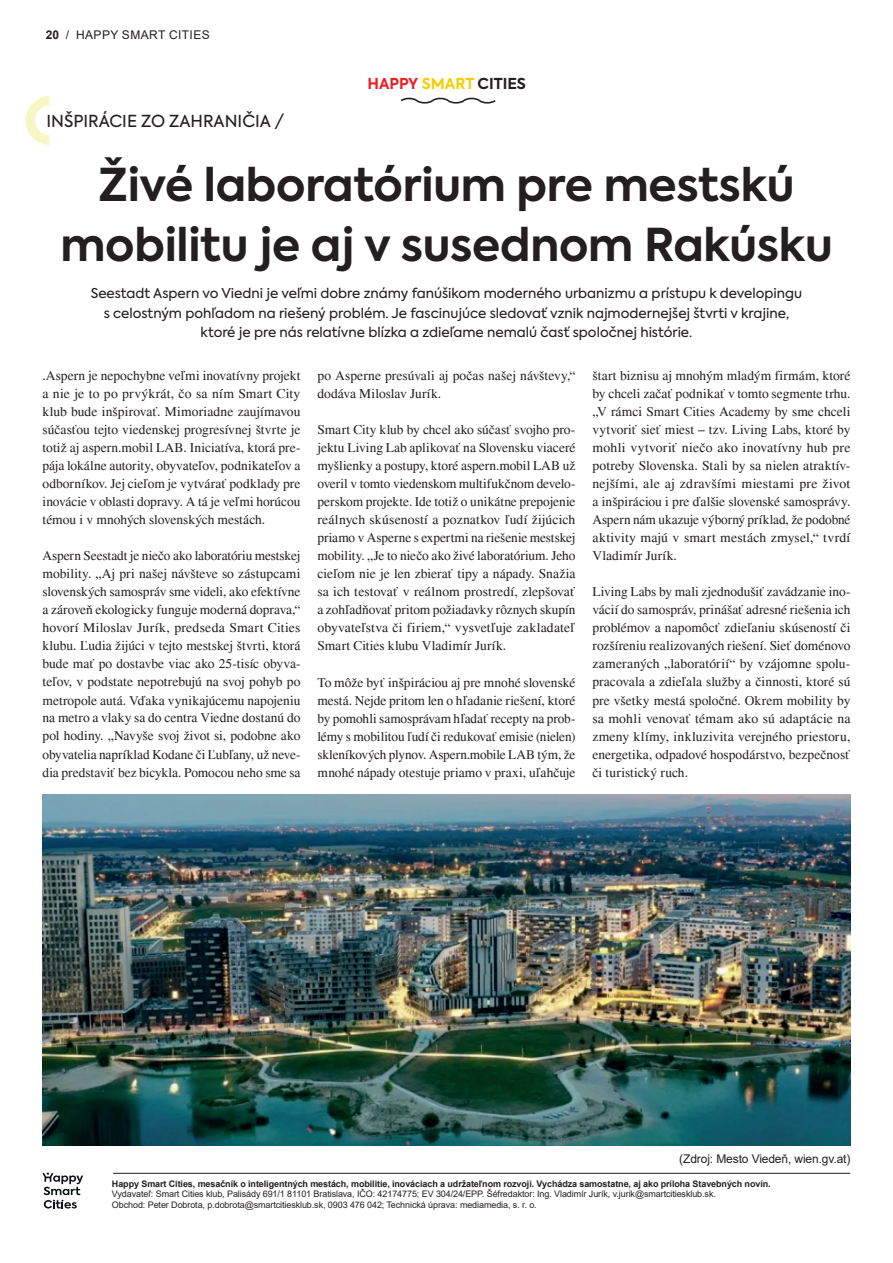
<style>
.page{position:relative;width:893px;height:1263px;background:#fff}
.page>*{position:absolute;margin:0;border:0;box-sizing:border-box;transform-origin:0 0}
.t1{font:700 45px/60px "Axiforma";letter-spacing:-.005em;color:#231f20;text-align:center}
.t2{font:16.5px "Axiforma";color:#231f20}
.t3{font:700 15px "Axiforma";color:#231f20}
.t4{font:13.5px/18px "Times";color:#231f20;text-align:justify}
.t5{font:13.5px/19.5px "Axiforma";color:#231f20;text-align:center}
.t6{font:12px "Arial";letter-spacing:-.01em;color:#231f20}
.t7{font:12px "Arial";letter-spacing:.035em;color:#231f20}
.t8{font:9px/10.8px "Arial";letter-spacing:-.01em;color:#231f20}
.t9{font:700 9px "Arial";letter-spacing:-.01em;color:#231f20}
.s1{font-weight:700}
.s2{color:#ee1d23}
.s3{color:#f4cf02}
</style>
<div class="page">
<img style="left:43px;top:794px;width:807px;height:352px">
<svg style="left:26px;top:96px;width:24px;height:49px"></svg>
<hr style="left:113px;top:1173px;width:737px;height:1px;background:#231f20">
<svg style="left:43px;top:1172px;width:40px;height:36px"></svg>
<svg style="left:401px;top:97px;width:95px;height:7px"></svg>
<p class="t7" style="left:46px;top:26px;width:165px"><span class="s1">20</span> / HAPPY SMART CITIES</p>
<p class="t3" style="left:368px;top:74px;width:160px"><span class="s2">HAPPY</span> <span class="s3">SMART</span> CITIES</p>
<p class="t2" style="left:47px;top:110px;width:239px">INŠPIRÁCIE ZO ZAHRANIČIA /</p>
<h1 class="t1" style="left:60px;top:156px;width:774px">Živé laboratórium pre mestskú mobilitu je aj v susednom Rakúsku</h1>
<p class="t5" style="left:91px;top:284px;width:713px">Seestadt Aspern vo Viedni je veľmi dobre známy fanúšikom moderného urbanizmu a prístupu k developingu s celostným pohľadom na riešený problém. Je fascinujúce sledovať vznik najmodernejšej štvrti v krajine, ktoré je pre nás relatívne blízka a zdieľame nemalú časť spoločnej histórie.</p>
<p class="t4" style="left:43px;top:367px;width:259px">.Aspern je nepochybne veľmi inovatívny projekt a nie je to po prvýkrát, čo sa ním Smart City klub bude inšpirovať. Mimoriadne zaujímavou súčasťou tejto viedenskej progresívnej štvrte je totiž aj aspern.mobil LAB. Iniciatíva, ktorá pre&shy;pája lokálne autority, obyvateľov, podnikateľov a odborníkov. Jej cieľom je vytvárať podklady pre inovácie v oblasti dopravy. A tá je veľmi horúcou témou i v mnohých slovenských mestách.</p>
<p class="t4" style="left:43px;top:547px;width:259px">Aspern Seestadt je niečo ako laboratóriu mestskej mobility. „Aj pri našej návšteve so zástupcami slovenských samospráv sme videli, ako efektívne a zároveň ekologicky funguje moderná doprava,“ hovorí Miloslav Jurík, predseda Smart Cities klubu. Ľudia žijúci v tejto mestskej štvrti, ktorá bude mať po dostavbe viac ako 25-tisíc obyva&shy;teľov, v podstate nepotrebujú na svoj pohyb po metropole autá. Vďaka vynikajúcemu napojeniu na metro a vlaky sa do centra Viedne dostanú do pol hodiny. „Navyše svoj život si, podobne ako obyvatelia napríklad Kodane či Ľubľany, už neve&shy;dia predstaviť bez bicykla. Pomocou neho sme sa</p>
<p class="t4" style="left:317px;top:367px;width:259px">po Asperne presúvali aj počas našej návštevy,“ dodáva Miloslav Jurík.</p>
<p class="t4" style="left:317px;top:421px;width:259px">Smart City klub by chcel ako súčasť svojho pro&shy;jektu Living Lab aplikovať na Slovensku viaceré myšlienky a postupy, ktoré aspern.mobil LAB už overil v tomto viedenskom multifukčnom develo&shy;perskom projekte. Ide totiž o unikátne prepojenie reálnych skúseností a poznatkov ľudí žijúcich priamo v Asperne s expertmi na riešenie mestskej mobility. „Je to niečo ako živé laboratórium. Jeho cieľom nie je len zbierať tipy a nápady. Snažia sa ich testovať v reálnom prostredí, zlepšovať a zohľadňovať pritom požiadavky rôznych skupín obyvateľstva či firiem,“ vysvetľuje zakladateľ Smart Cities klubu Vladimír Jurík.</p>
<p class="t4" style="left:317px;top:673px;width:259px">To môže byť inšpiráciou aj pre mnohé slovenské mestá. Nejde pritom len o hľadanie riešení, ktoré by pomohli samosprávam hľadať recepty na prob&shy;lémy s mobilitou ľudí či redukovať emisie (nielen) skleníkových plynov. Aspern.mobile LAB tým, že mnohé nápady otestuje priamo v praxi, uľahčuje</p>
<p class="t4" style="left:592px;top:367px;width:259px">štart biznisu aj mnohým mladým firmám, ktoré by chceli začať podnikať v tomto segmente trhu. „V rámci Smart Cities Academy by sme chceli vytvoriť sieť miest – tzv. Living Labs, ktoré by mohli vytvoriť niečo ako inovatívny hub pre potreby Slovenska. Stali by sa nielen atraktív&shy;nejšími, ale aj zdravšími miestami pre život a inšpiráciou i pre ďalšie slovenské samosprávy.<br>Aspern nám ukazuje výborný príklad, že podobné aktivity majú v smart mestách zmysel,“ tvrdí Vladimír Jurík.</p>
<p class="t4" style="left:592px;top:583px;width:259px">Living Labs by mali zjednodušiť zavádzanie ino&shy;vácií do samospráv, prinášať adresné riešenia ich problémov a napomôcť zdieľaniu skúseností či rozšíreniu realizovaných riešení. Sieť doménovo zameraných „laboratórií“ by vzájomne spolu&shy;pracovala a zdieľala služby a činnosti, ktoré sú pre všetky mestá spoločné. Okrem mobility by sa mohli venovať témam ako sú adaptácie na zmeny klímy, inkluzivita verejného priestoru, energetika, odpadové hospodárstvo, bezpečnosť či turistický ruch.</p>
<p class="t6" style="left:679px;top:1151px;width:173px">(Zdroj: Mesto Viedeň, wien.gv.at)</p>
<p class="t9" style="left:112px;top:1177px;width:660px">Happy Smart Cities, mesačník o inteligentných mestách, mobilitie, inováciach a udržateľnom rozvoji. Vychádza samostatne, aj ako príloha Stavebných novín.</p>
<p class="t8" style="left:112px;top:1189px;width:605px">Vydavateľ: Smart Cities klub, Palisády 691/1 81101 Bratislava, IČO: 42174775; EV 304/24/EPP. Šéfredaktor: Ing. Vladimír Jurík, v.jurik@smartcitiesklub.sk.<br>Obchod: Peter Dobrota, p.dobrota@smartcitiesklub.sk, 0903 476 042; Technická úprava: mediamedia, s. r. o.</p>
</div>
